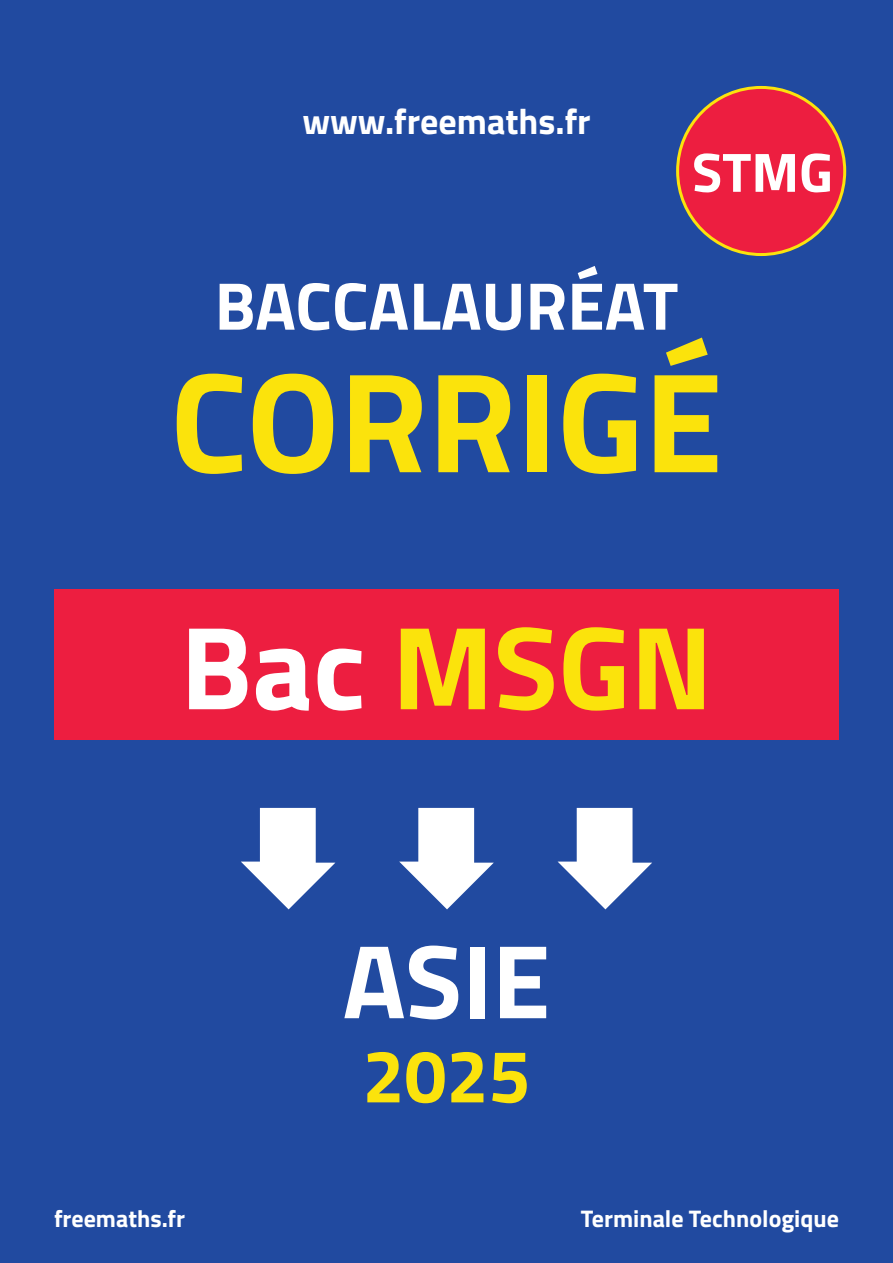
<style>
.page{position:relative;width:893px;height:1263px;background:#214aa0}
.page>*{position:absolute;margin:0;border:0;box-sizing:border-box;transform-origin:0 0}
.t1{font:700 142.5px "Titillium";color:#fbe30c}
.t2{font:700 118.5px "Titillium";color:#fbe30c}
.t3{font:700 105px "Titillium";color:#fff}
.t4{font:700 75px "Titillium";color:#fbe30c}
.t5{font:700 67.5px "Titillium";color:#fff}
.t6{font:700 55.5px "Titillium";color:#fff}
.t7{font:700 36px "Titillium";color:#fff}
.t8{font:700 24px "Titillium";color:#fff}
.s1{color:#fff}
</style>
<div class="page">
<svg style="left:241px;top:808px;width:94px;height:101px"></svg>
<svg style="left:399px;top:808px;width:95px;height:101px"></svg>
<svg style="left:558px;top:808px;width:94px;height:101px"></svg>
<div style="left:54px;top:589px;width:785px;height:151px;background:#ed1e40"></div>
<div style="left:678px;top:87px;width:167px;height:168px;background:#ed1e40;border-radius:50%"></div>
<h3 class="t7" style="left:302px;top:94px;width:290px">www.freemaths.fr</h3>
<h3 class="t6" style="left:692px;top:130px;width:142px">STMG</h3>
<h3 class="t5" style="left:215px;top:254px;width:465px">BACCALAURÉAT</h3>
<h1 class="t1" style="left:170px;top:313px;width:554px">CORRIGÉ</h1>
<h2 class="t2" style="left:180px;top:577px;width:534px"><span class="s1">Bac</span> MSGN</h2>
<p class="t3" style="left:343px;top:901px;width:209px">ASIE</p>
<h3 class="t4" style="left:362px;top:1019px;width:169px">2025</h3>
<p class="t8" style="left:54px;top:1200px;width:133px">freemaths.fr</p>
<p class="t8" style="left:581px;top:1200px;width:260px">Terminale Technologique</p>
</div>
